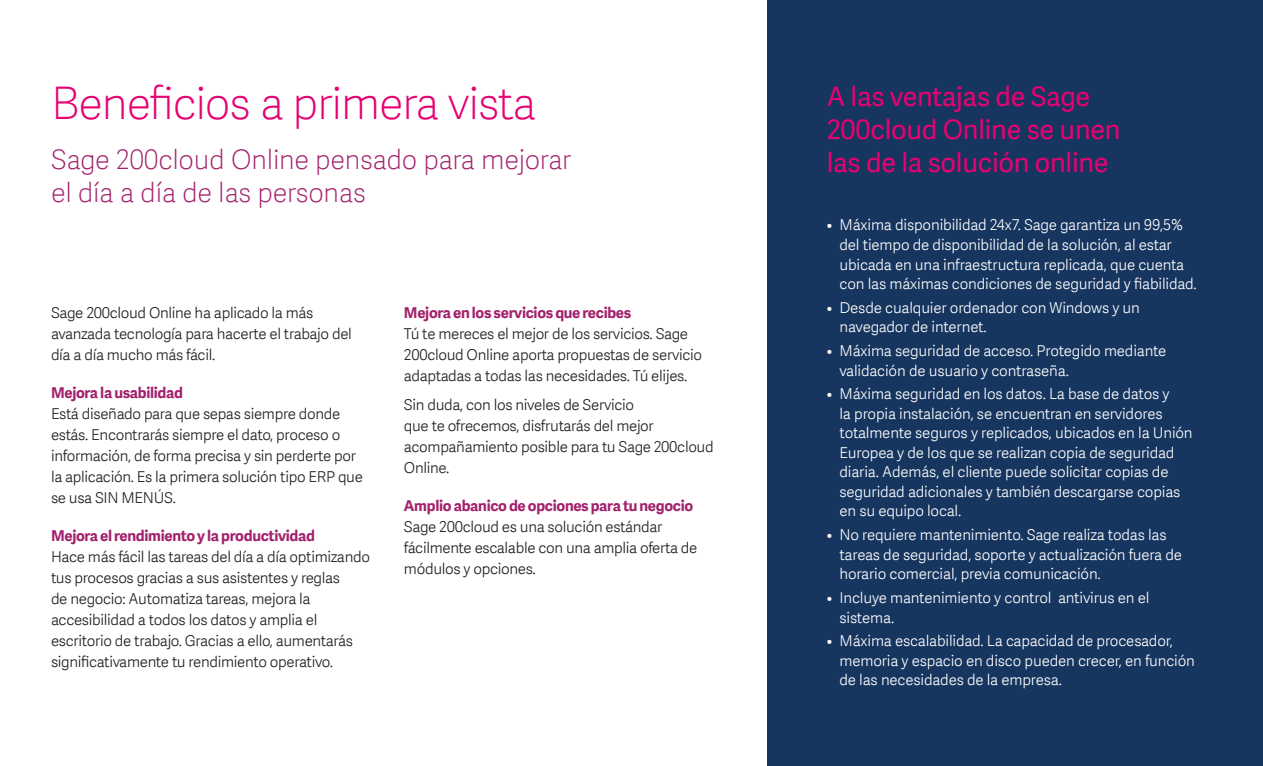
<style>
.page{position:relative;width:1263px;height:766px;background:#fff}
.page>*{position:absolute;margin:0;border:0;box-sizing:border-box;transform-origin:0 0}
.t1{font:45px "Adelle Sans SAGE Th";letter-spacing:-.025em;color:#e60272}
.t2{font:27px/33px "Adelle Sans SAGE";letter-spacing:-.01em;color:#e60272}
.t3{font:27px/33px "Adelle Sans SAGE Th";letter-spacing:-.01em;color:#a3216c}
.t4{font:15px/19.5px "Adelle Sans SAGE Lt";letter-spacing:-.01em;color:#fff}
.t5{font:15px/21px "Adelle Sans SAGE Lt";letter-spacing:-.02em;color:#231f20}
.t6{font:700 15px "Adelle Sans SAGE";letter-spacing:-.02em;color:#a3216c}
</style>
<div class="page">
<div style="left:767px;top:0;width:496px;height:765px;background:#16355f"></div>
<h1 class="t1" style="left:51px;top:71px;width:487px">Beneficios a primera vista</h1>
<h2 class="t3" style="left:51px;top:142px;width:522px">Sage 200cloud Online pensado para mejorar el día a día de las personas</h2>
<p class="t5" style="left:51px;top:301px;width:302px">Sage 200cloud Online ha aplicado la más avanzada tecnología para hacerte el trabajo del día a día mucho más fácil.</p>
<p class="t6" style="left:51px;top:381px;width:133px">Mejora la usabilidad</p>
<p class="t5" style="left:51px;top:402px;width:313px">Está diseñado para que sepas siempre donde estás. Encontrarás siempre el dato, proceso o información, de forma precisa y sin perderte por la aplicación. Es la primera solución tipo ERP que se usa SIN MENÚS.</p>
<p class="t6" style="left:51px;top:524px;width:265px">Mejora el rendimiento y la productividad</p>
<p class="t5" style="left:51px;top:545px;width:320px">Hace más fácil las tareas del día a día optimizando tus procesos gracias a sus asistentes y reglas<br>de negocio: Automatiza tareas, mejora la accesibilidad a todos los datos y amplia el escritorio de trabajo. Gracias a ello, aumentarás significativamente tu rendimiento operativo.</p>
<p class="t6" style="left:404px;top:301px;width:229px">Mejora en los servicios que recibes</p>
<p class="t5" style="left:404px;top:322px;width:300px">Tú te mereces el mejor de los servicios. Sage<br>200cloud Online aporta propuestas de servicio adaptadas a todas las necesidades. Tú elijes.</p>
<p class="t5" style="left:404px;top:394px;width:311px">Sin duda, con los niveles de Servicio<br>que te ofrecemos, disfrutarás del mejor acompañamiento posible para tu Sage 200cloud<br>Online.</p>
<p class="t6" style="left:404px;top:495px;width:291px">Amplio abanico de opciones para tu negocio</p>
<p class="t5" style="left:404px;top:516px;width:295px">Sage 200cloud es una solución estándar fácilmente escalable con una amplia oferta de módulos y opciones.</p>
<h2 class="t2" style="left:827px;top:78px;width:295px">A las ventajas de Sage<br>200cloud Online se unen las de la solución online</h2>
<p class="t4" style="left:839px;top:215px;width:359px;text-indent:-13px">• Máxima disponibilidad 24x7. Sage garantiza un 99,5% del tiempo de disponibilidad de la solución, al estar ubicada en una infraestructura replicada, que cuenta con las máximas condiciones de seguridad y fiabilidad.</p>
<p class="t4" style="left:839px;top:297px;width:302px;text-indent:-13px">• Desde cualquier ordenador con Windows y un navegador de internet.</p>
<p class="t4" style="left:839px;top:340px;width:328px;text-indent:-13px">• Máxima seguridad de acceso. Protegido mediante validación de usuario y contraseña.</p>
<p class="t4" style="left:839px;top:383px;width:355px;text-indent:-13px">• Máxima seguridad en los datos. La base de datos y<br>la propia instalación, se encuentran en servidores totalmente seguros y replicados, ubicados en la Unión Europea y de los que se realizan copia de seguridad diaria. Además, el cliente puede solicitar copias de seguridad adicionales y también descargarse copias en su equipo local.</p>
<p class="t4" style="left:839px;top:524px;width:344px;text-indent:-13px">• No requiere mantenimiento. Sage realiza todas las tareas de seguridad, soporte y actualización fuera de horario comercial, previa comunicación.</p>
<p class="t4" style="left:839px;top:587px;width:311px;text-indent:-13px">• Incluye mantenimiento y control antivirus en el sistema.</p>
<p class="t4" style="left:839px;top:630px;width:357px;text-indent:-13px">• Máxima escalabilidad. La capacidad de procesador, memoria y espacio en disco pueden crecer, en función de las necesidades de la empresa.</p>
</div>
